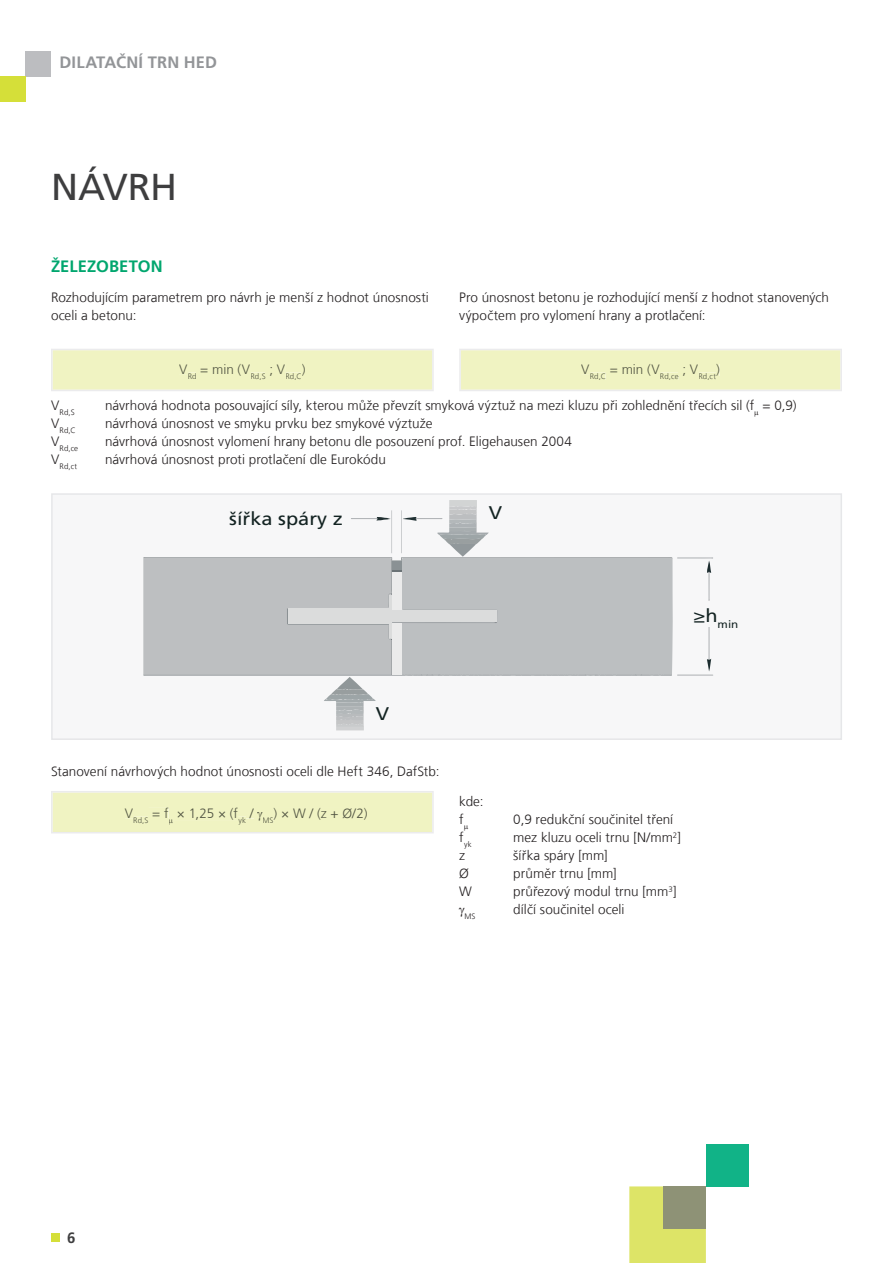
<style>
.page{position:relative;width:893px;height:1263px;background:#fff}
.page>*{position:absolute;margin:0;border:0;box-sizing:border-box;transform-origin:0 0}
.t1{font:37.5px "Frutiger LT Com";letter-spacing:-.01em;color:#3e3e3f}
.t2{font:18.3px "Frutiger LT Com";color:#132322;scale:1.09 1}
.t3{font:700 16.5px "Frutiger LT Com";letter-spacing:.01em;color:#939598}
.t4{font:700 16.5px "Frutiger LT Com";letter-spacing:.005em;color:#00a66e}
.t5{font:700 15px "Frutiger LT Com";color:#3e3e3f}
.t6{font:300 13.5px/18px "Frutiger LT Com";letter-spacing:.005em;color:#231f20}
.t7{font:300 13.5px "Frutiger LT Com";color:#515442}
.t8{font:10.65px "Frutiger LT Com";color:#132322;scale:1.09 1}
.t9{font:300 7.8px "Frutiger LT Com";letter-spacing:.015em;color:#231f20}
.t10{font:300 7.8px "Frutiger LT Com";letter-spacing:.015em;color:#515442}
</style>
<div class="page">
<div style="left:51px;top:1233px;width:9px;height:8px;background:#d5df39"></div>
<div style="left:629px;top:1186px;width:77px;height:77px;background:#dde467"></div>
<div style="left:706px;top:1144px;width:42px;height:42px;background:#11b387"></div>
<div style="left:663px;top:1186px;width:43px;height:43px;background:#8e9276"></div>
<div style="left:26px;top:51px;width:25px;height:26px;background:#bcbdc0"></div>
<div style="left:0;top:77px;width:26px;height:25px;background:#d5df39"></div>
<div style="left:52px;top:494px;width:789px;height:245px;background:#f7f7f8"></div>
<svg style="left:143px;top:500px;width:570px;height:230px"></svg>
<div style="left:288px;top:609px;width:101px;height:15px;background:#dbdcdc"></div>
<div style="left:51px;top:493px;width:791px;height:247px;border:2px solid #e6e7e9"></div>
<svg style="left:51px;top:349px;width:383px;height:42px;background:#eff2c5"></svg>
<svg style="left:459px;top:349px;width:383px;height:42px;background:#eff2c5"></svg>
<svg style="left:51px;top:791px;width:383px;height:42px;background:#eff2c5"></svg>
<p class="t3" style="left:60px;top:52px;width:159px">DILATAČNÍ TRN HED</p>
<h1 class="t1" style="left:51px;top:164px;width:128px">NÁVRH</h1>
<p class="t4" style="left:51px;top:256px;width:113px">ŽELEzOBETON</p>
<p class="t6" style="left:51px;top:288px;width:379px">Rozhodujícím parametrem pro návrh je menší z hodnot únosnosti oceli a betonu:</p>
<p class="t6" style="left:459px;top:288px;width:371px">Pro únosnost betonu je rozhodující menší z hodnot stanovených výpočtem pro vylomení hrany a protlačení:</p>
<p class="t7" style="left:179px;top:361px;width:128px">V<sub>Rd</sub> = min (V<sub>Rd,S</sub> ; V<sub>Rd,C</sub>)</p>
<p class="t10" style="left:581px;top:371px;width:140px"><sup>V</sup>Rd,C <sup>=</sup> <sup>min</sup> <sup>(V</sup>Rd,ce <sup>;</sup> <sup>V</sup>Rd,ct<sup>)</sup></p>
<p class="t9" style="left:51px;top:407px;width:25px"><sup>V</sup>Rd,S</p>
<p class="t6" style="left:105px;top:396px;width:693px">návrhová hodnota posouvající síly, kterou může převzít smyková výztuž na mezi kluzu při zohlednění třecích sil (f = 0,9)</p>
<p class="t9" style="left:51px;top:425px;width:26px"><sup>V</sup>Rd,C</p>
<p class="t6" style="left:105px;top:414px;width:329px">návrhová únosnost ve smyku prvku bez smykové výztuže</p>
<p class="t9" style="left:51px;top:443px;width:29px"><sup>V</sup>Rd,ce</p>
<p class="t6" style="left:105px;top:432px;width:468px">návrhová únosnost vylomení hrany betonu dle posouzení prof. Eligehausen 2004</p>
<p class="t9" style="left:51px;top:461px;width:28px"><sup>V</sup>Rd,ct</p>
<p class="t6" style="left:105px;top:450px;width:282px">návrhová únosnost proti protlačení dle Eurokódu</p>
<h2 class="t2" style="left:229px;top:508px;width:106px">šířka spáry z</h2>
<h2 class="t2" style="left:489px;top:501px;width:14px">V</h2>
<p class="t8" style="left:693px;top:617px;width:43px"><sup>≥h</sup>min</p>
<h2 class="t2" style="left:376px;top:702px;width:14px">V</h2>
<p class="t6" style="left:51px;top:762px;width:390px">Stanovení návrhových hodnot únosnosti oceli dle Heft 346, DafStb:</p>
<p class="t7" style="left:125px;top:805px;width:244px">V<sub>Rd,S</sub> = f × 1,25 × (f<sub>yk</sub> / <sub>MS</sub>) × W / (z + Ø/2)</p>
<p class="t6" style="left:459px;top:792px;width:26px">kde: f</p>
<p class="t6" style="left:513px;top:810px;width:161px">0,9 redukční součinitel tření</p>
<p class="t9" style="left:459px;top:839px;width:14px"><sup>f</sup>yk</p>
<p class="t6" style="left:513px;top:828px;width:169px">mez kluzu oceli trnu [N/mm<sup>2</sup>]</p>
<p class="t6" style="left:459px;top:846px;width:7px">z</p>
<p class="t6" style="left:513px;top:846px;width:96px">šířka spáry [mm]</p>
<p class="t6" style="left:459px;top:864px;width:11px">Ø</p>
<p class="t6" style="left:513px;top:864px;width:105px">průměr trnu [mm]</p>
<p class="t6" style="left:459px;top:882px;width:14px">W</p>
<p class="t6" style="left:513px;top:882px;width:165px">průřezový modul trnu [mm<sup>3</sup>]</p>
<p class="t9" style="left:464px;top:911px;width:13px">MS</p>
<p class="t8" style="left:581px;top:904px;width:24px"><sup>A</sup>sx</p>
<p class="t6" style="left:513px;top:900px;width:113px">dílčí součinitel oceli</p>
<p class="t5" style="left:67px;top:1228px;width:10px">6</p>
</div>
